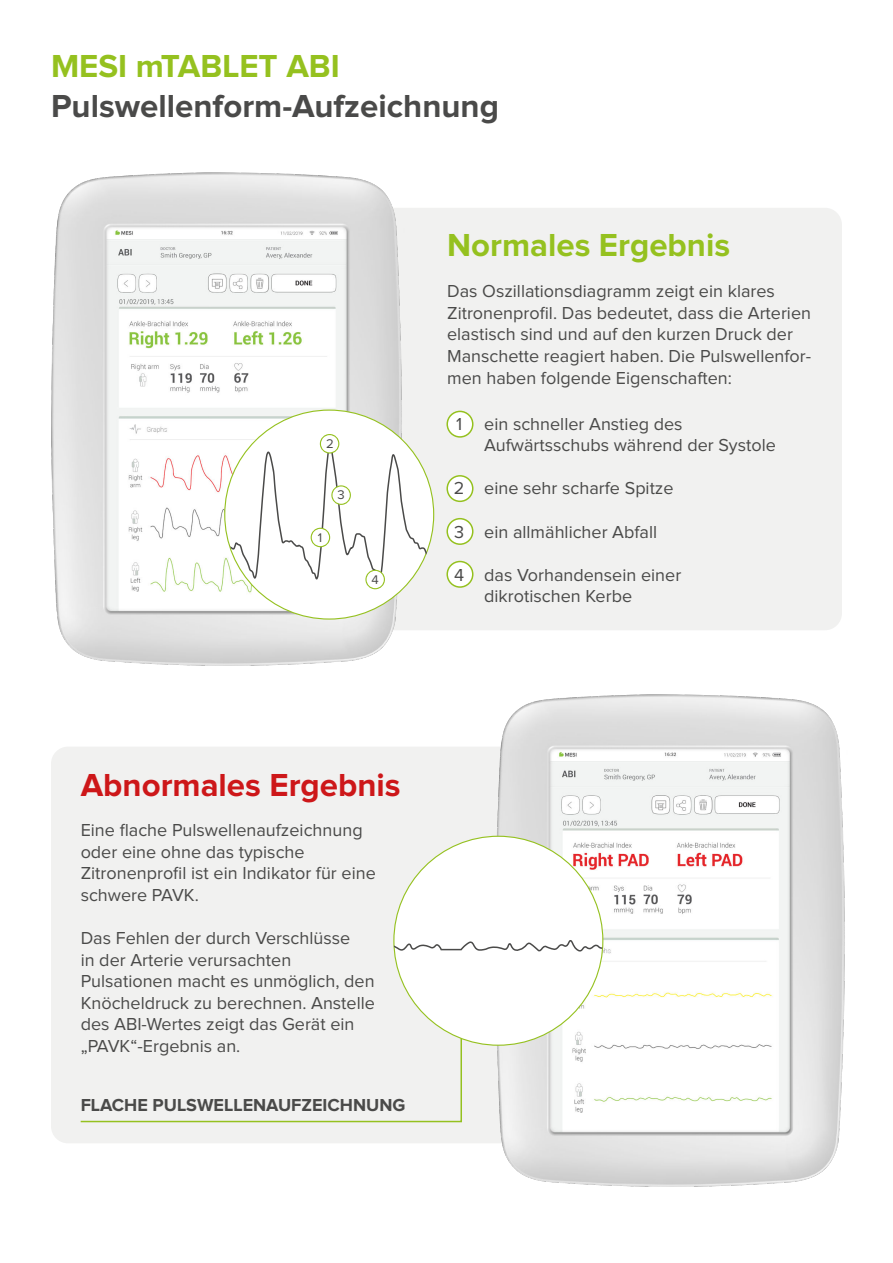
<style>
.page{position:relative;width:893px;height:1263px;background:#fff}
.page>*{position:absolute;margin:0;border:0;box-sizing:border-box;transform-origin:0 0}
.t1{font:700 33px "Proxima Nova";color:#95c11f}
.t2{font:700 33px "Proxima Nova";color:#4a4a49}
.t3{font:700 33px "Proxima Nova";color:#cd1719}
.t4{font:18px/21.6px "Proxima Nova";color:#4a4a49}
.t5{font:700 18px "Proxima Nova";color:#4a4a49}
.t6{font:13.05px "Proxima Nova";color:#4a4a49}
</style>
<div class="page">
<div style="left:370px;top:208px;width:472px;height:422px;background:#f1f1f0;border-radius:17px"></div>
<div style="left:51px;top:747px;width:472px;height:396px;background:#f1f1f0;border-radius:17px"></div>
<img style="left:51px;top:172px;width:351px;height:494px">
<img style="left:462px;top:694px;width:383px;height:493px">
<svg style="left:224px;top:409px;width:210px;height:211px"></svg>
<div style="left:394px;top:836px;width:209px;height:209px;background:#fff;border-radius:50%"></div>
<svg style="left:394px;top:939px;width:208px;height:15px"></svg>
<div style="left:447px;top:411px;width:26px;height:26px;background:#fff;border-radius:50%"></div>
<div style="left:446px;top:411px;width:27px;height:27px;border:2px solid #95c11f;border-radius:50%"></div>
<div style="left:447px;top:476px;width:26px;height:25px;background:#fff;border-radius:50%"></div>
<div style="left:446px;top:475px;width:27px;height:27px;border:2px solid #95c11f;border-radius:50%"></div>
<div style="left:447px;top:519px;width:26px;height:25px;background:#fff;border-radius:50%"></div>
<div style="left:446px;top:518px;width:27px;height:27px;border:2px solid #95c11f;border-radius:50%"></div>
<div style="left:447px;top:561px;width:26px;height:26px;background:#fff;border-radius:50%"></div>
<div style="left:446px;top:561px;width:27px;height:27px;border:2px solid #95c11f;border-radius:50%"></div>
<svg style="left:80px;top:1037px;width:383px;height:86px"></svg>
<h1 class="t1" style="left:51px;top:49px;width:290px">MESI mTABLET ABI</h1>
<h1 class="t2" style="left:51px;top:89px;width:449px">Pulswellenform-Aufzeichnung</h1>
<h1 class="t1" style="left:447px;top:228px;width:285px">Normales Ergebnis</h1>
<p class="t6" style="left:326px;top:437px;width:9px">2</p>
<p class="t6" style="left:318px;top:531px;width:6px">1</p>
<p class="t6" style="left:338px;top:489px;width:9px">3</p>
<p class="t6" style="left:372px;top:573px;width:9px">4</p>
<p class="t4" style="left:447px;top:281px;width:366px">Das Oszillationsdiagramm zeigt ein klares Zitronenprofil. Das bedeutet, dass die Arterien elastisch sind und auf den kurzen Druck der Manschette reagiert haben. Die Pulswellenfor&shy;men haben folgende Eigenschaften:</p>
<p class="t4" style="left:456px;top:413px;width:8px">1</p>
<p class="t4" style="left:454px;top:478px;width:12px">2</p>
<p class="t4" style="left:454px;top:521px;width:12px">3</p>
<p class="t4" style="left:454px;top:564px;width:12px">4</p>
<p class="t4" style="left:484px;top:413px;width:293px">ein schneller Anstieg des<br>Aufwärtsschubs während der Systole</p>
<p class="t4" style="left:484px;top:478px;width:191px">eine sehr scharfe Spitze</p>
<p class="t4" style="left:484px;top:521px;width:174px">ein allmählicher Abfall</p>
<p class="t4" style="left:484px;top:564px;width:199px">das Vorhandensein einer dikrotischen Kerbe</p>
<h1 class="t3" style="left:81px;top:768px;width:321px">Abnormales Ergebnis</h1>
<p class="t4" style="left:81px;top:820px;width:297px">Eine flache Pulswellenaufzeichnung oder eine ohne das typische<br>Zitronenprofil ist ein Indikator für eine schwere PAVK.</p>
<p class="t4" style="left:81px;top:928px;width:296px">Das Fehlen der durch Verschlüsse<br>in der Arterie verursachten<br>Pulsationen macht es unmöglich, den<br>Knöcheldruck zu berechnen. Anstelle des ABI-Wertes zeigt das Gerät ein „PAVK“-Ergebnis an.</p>
<p class="t5" style="left:81px;top:1095px;width:326px">FLACHE PULSWELLENAUFZEICHNUNG</p>
</div>
